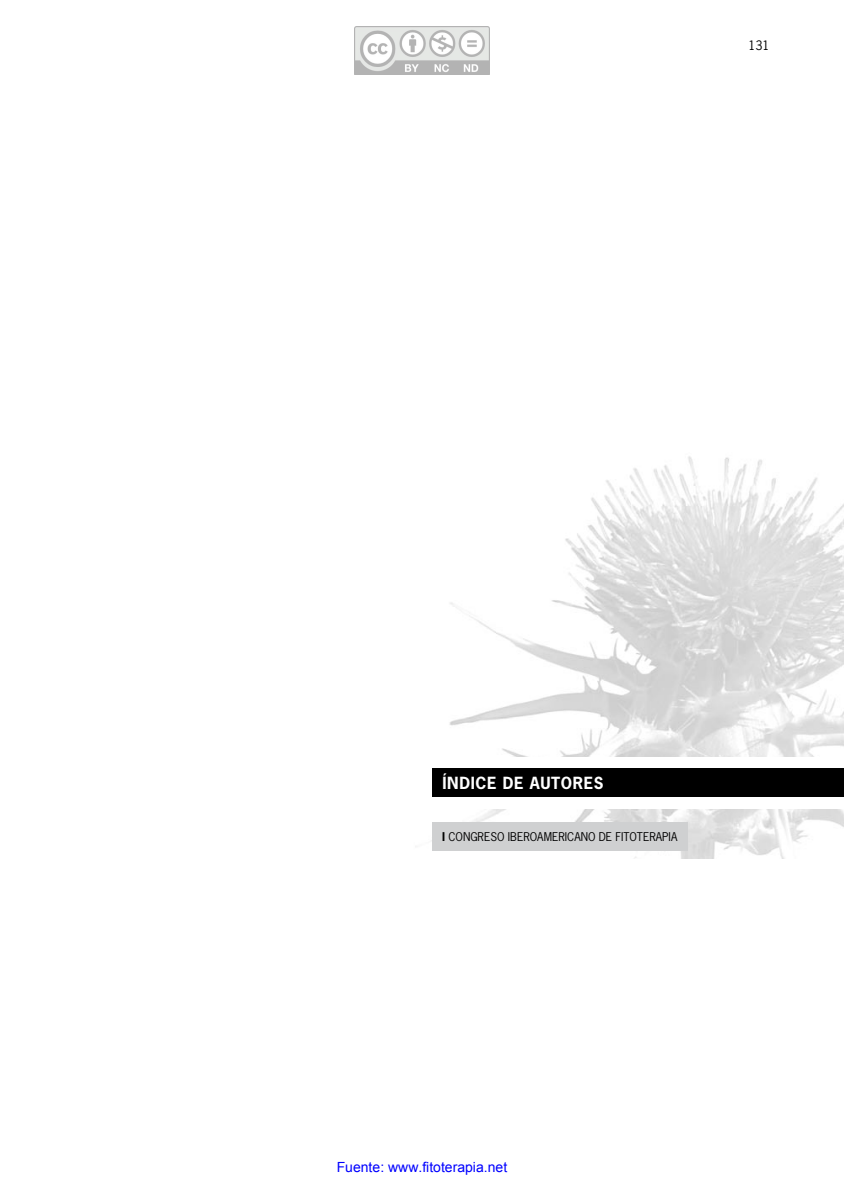
<style>
.page{position:relative;width:844px;height:1191px;background:#fff}
.page>*{position:absolute;margin:0;border:0;box-sizing:border-box;transform-origin:0 0}
.t1{font:700 15.75px "News Gothic";letter-spacing:.04em;color:#fff}
.t2{font:14px "Arial";color:#00f}
.t3{font:12.25px "News Gothic";color:#000}
.t4{font:11.38px "News Gothic";color:#000}
.s1{font-weight:700}
</style>
<div class="page">
<img style="left:354px;top:27px;width:135px;height:47px">
<img style="left:431px;top:456px;width:412px;height:402px">
<div style="left:419px;top:756px;width:424px;height:52px;background:#fff"></div>
<div style="left:432px;top:768px;width:411px;height:29px;background:#000"></div>
<div style="left:432px;top:821px;width:256px;height:29px;background:#cfd0d1"></div>
<p class="t3" style="left:748px;top:37px;width:23px">131</p>
<h1 class="t1" style="left:442px;top:772px;width:163px">ÍNDICE DE AUTORES</h1>
<p class="t4" style="left:442px;top:829px;width:236px"><span class="s1">I</span> CONGRESO IBEROAMERICANO DE FITOTERAPIA</p>
<p class="t2" style="left:336px;top:1158px;width:172px">Fuente: www.fitoterapia.net</p>
</div>
